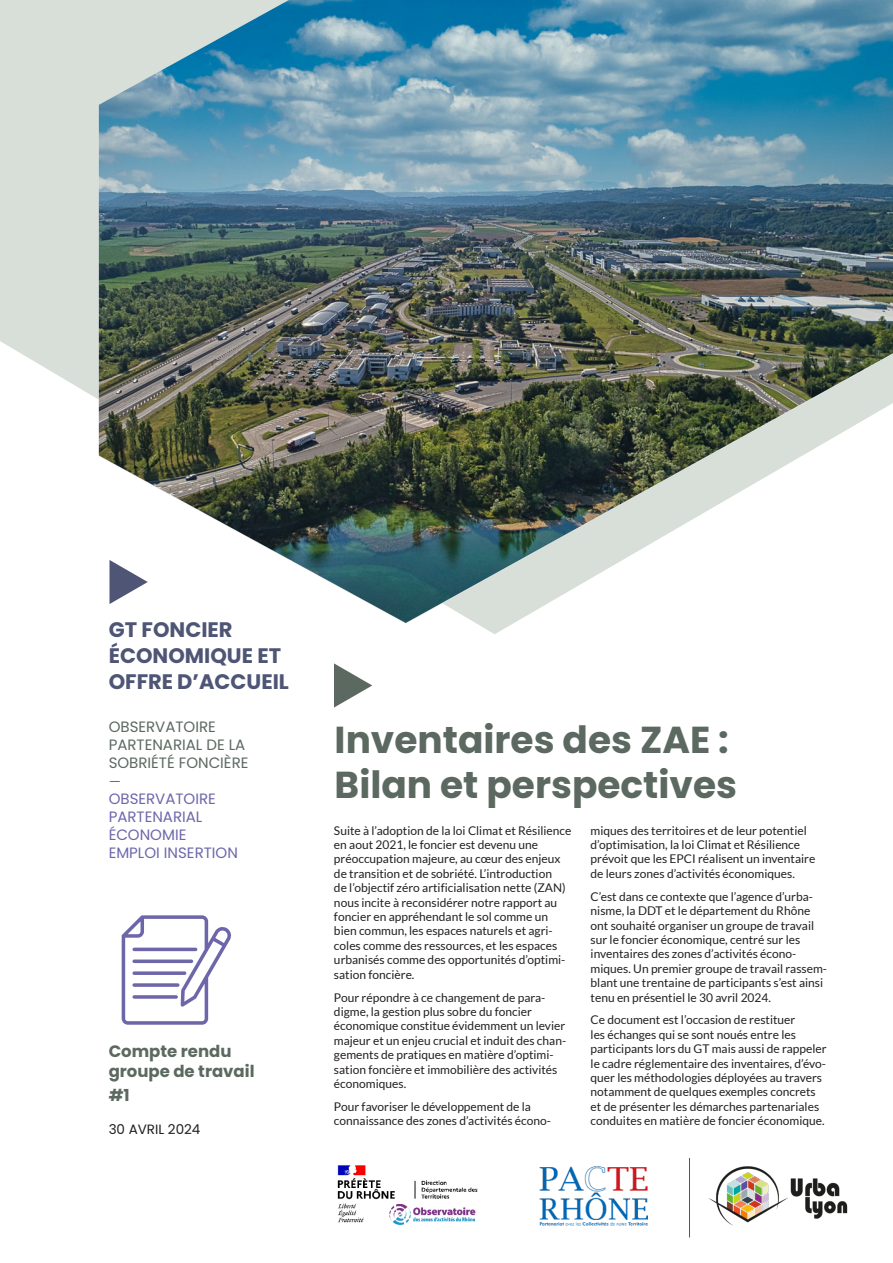
<style>
.page{position:relative;width:893px;height:1263px;background:#fff}
.page>*{position:absolute;margin:0;border:0;box-sizing:border-box;transform-origin:0 0}
.t1{font:700 37.5px/45px "Poppins";color:#5c6961}
.t2{font:700 21px/25.5px "Poppins";color:#4e5575}
.t3{font:700 16.5px/19.8px "Poppins";color:#5c6961}
.t4{font:15px "Poppins";color:#6d67aa}
.t5{font:15px/18px "Poppins";color:#5c6961}
.t6{font:15px "Lato";color:#6d67aa}
.t7{font:13.5px "Poppins";color:#231f20}
.TEXTE{font:12px/14.4px "Lato";color:#231f20}
</style>
<div class="page">
<svg style="left:0;top:0;width:512px;height:634px;fill:#d7dfd8"></svg>
<svg style="left:122px;top:915px;width:109px;height:110px"></svg>
<svg style="left:334px;top:663px;width:38px;height:44px"></svg>
<img style="left:337px;top:1165px;width:141px;height:60px">
<img style="left:539px;top:1166px;width:109px;height:60px">
<img style="left:708px;top:1166px;width:140px;height:60px">
<hr style="left:689px;top:1158px;width:1px;height:79px;background:#57585a">
<img style="left:99px;top:0;width:794px;height:623px">
<p class="t2" style="left:109px;top:617px;width:182px">GT FONCIER<br>ÉCONOMIQUE ET<br>OFFRE D’ACCUEIL</p>
<p class="t5" style="left:109px;top:718px;width:141px">OBSERVATOIRE<br>PARTENARIAL DE LA<br>SOBRIÉTÉ FONCIÈRE</p>
<p class="t6" style="left:109px;top:772px;width:14px">—</p>
<p class="t4" style="left:109px;top:790px;width:109px">OBSERVATOIRE</p>
<p class="t4" style="left:109px;top:808px;width:95px">PARTENARIAL</p>
<p class="t4" style="left:109px;top:826px;width:79px">ÉCONOMIE</p>
<p class="t4" style="left:109px;top:844px;width:131px">EMPLOI INSERTION</p>
<p class="t3" style="left:109px;top:1041px;width:147px">Compte rendu groupe de travail</p>
<p class="t3" style="left:109px;top:1085px;width:23px">#1</p>
<p class="t7" style="left:109px;top:1121px;width:93px">30 AVRIL 2024</p>
<p class="t1" style="left:335px;top:717px;width:404px">Inventaires des ZAE :<br>Bilan et perspectives</p>
<p class="TEXTE" style="left:334px;top:823px;width:239px">Suite à l’adoption de la loi Climat et Résilience en aout 2021, le foncier est devenu une préoccupation majeure, au cœur des enjeux de transition et de sobriété. L’introduction<br>de l’objectif zéro artificialisation nette (ZAN) nous incite à reconsidérer notre rapport au foncier en appréhendant le sol comme un bien commun, les espaces naturels et agri&shy;coles comme des ressources, et les espaces urbanisés comme des opportunités d’optimi&shy;sation foncière.</p>
<p class="TEXTE" style="left:334px;top:990px;width:234px">Pour répondre à ce changement de para&shy;digme, la gestion plus sobre du foncier économique constitue évidemment un levier majeur et un enjeu crucial et induit des chan&shy;gements de pratiques en matière d’optimi&shy;sation foncière et immobilière des activités économiques.</p>
<p class="TEXTE" style="left:334px;top:1099px;width:219px">Pour favoriser le développement de la connaissance des zones d’activités écono-</p>
<p class="TEXTE" style="left:591px;top:823px;width:226px">miques des territoires et de leur potentiel d’optimisation, la loi Climat et Résilience prévoit que les EPCI réalisent un inventaire de leurs zones d’activités économiques.</p>
<p class="TEXTE" style="left:591px;top:889px;width:238px">C’est dans ce contexte que l’agence d’urba&shy;nisme, la DDT et le département du Rhône ont souhaité organiser un groupe de travail sur le foncier économique, centré sur les inventaires des zones d’activités écono&shy;miques. Un premier groupe de travail rassem&shy;blant une trentaine de participants s’est ainsi tenu en présentiel le 30 avril 2024.</p>
<p class="TEXTE" style="left:591px;top:1013px;width:237px">Ce document est l’occasion de restituer<br>les échanges qui se sont noués entre les participants lors du GT mais aussi de rappeler le cadre réglementaire des inventaires, d’évo&shy;quer les méthodologies déployées au travers notamment de quelques exemples concrets et de présenter les démarches partenariales conduites en matière de foncier économique.</p>
</div>
